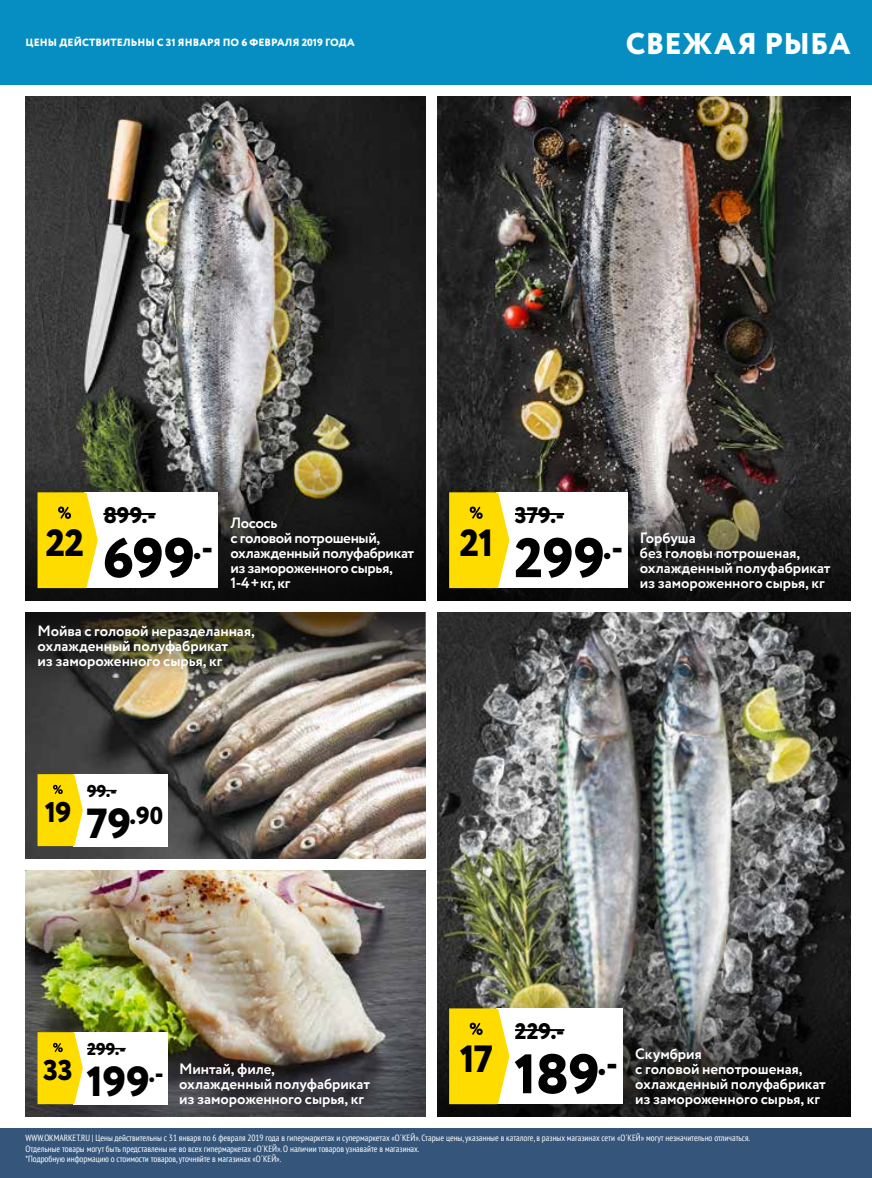
<style>
.page{position:relative;width:872px;height:1178px;background:#fff}
.page>*{position:absolute;margin:0;border:0;box-sizing:border-box;transform-origin:0 0}
.t1{font:800 55.5px "Circe";letter-spacing:-.01em;color:#000}
.t2{font:800 42px "Circe";color:#000}
.t3{font:800 37.95px "Circe";color:#000}
.t4{font:800 30px "Circe";letter-spacing:.01em;color:#fff}
.t5{font:800 28.5px "Circe";color:#000}
.t6{font:800 24.45px "Circe";color:#000}
.t7{font:800 22.5px "Circe";color:#000}
.t8{font:800 17.1px "Circe";color:#000}
.t9{font:700 15px/15px "Circe";letter-spacing:-.005em;color:#fff}
.t10{font:700 15px/15px "Circe";letter-spacing:-.025em;color:#fff}
.t11{font:800 10.5px "Circe";letter-spacing:.01em;color:#fff}
.t12{font:condensed 9px/10.5px "PT Sans";color:#fff}
.s1{font-size:42px}
</style>
<div class="page">
<img style="left:26px;top:96px;width:399px;height:336px">
<img style="left:26px;top:870px;width:399px;height:246px">
<img style="left:26px;top:684px;width:399px;height:174px">
<img style="left:437px;top:612px;width:413px;height:354px">
<img style="left:437px;top:96px;width:413px;height:372px">
<img style="left:437px;top:966px;width:413px;height:150px">
<svg style="left:26px;top:432px;width:399px;height:168px;background:#303029"></svg>
<img style="left:26px;top:612px;width:399px;height:72px">
<svg style="left:437px;top:468px;width:413px;height:132px;background:#2e2b28"></svg>
<div style="left:0;top:1128px;width:872px;height:50px;background:#35557b"></div>
<div style="left:73px;top:774px;width:94px;height:72px;background:#fff"></div>
<hr style="left:87px;top:790px;width:30px;height:1px;background:#000">
<svg style="left:38px;top:774px;width:45px;height:72px;background:#fbdc19"></svg>
<div style="left:73px;top:1032px;width:94px;height:72px;background:#fff"></div>
<hr style="left:87px;top:1048px;width:39px;height:1px;background:#000">
<svg style="left:38px;top:1032px;width:45px;height:72px;background:#fbdc19"></svg>
<div style="left:85px;top:492px;width:133px;height:96px;background:#fff"></div>
<hr style="left:103px;top:513px;width:53px;height:2px;background:#000">
<svg style="left:38px;top:492px;width:60px;height:96px;background:#fbdc19"></svg>
<div style="left:496px;top:1008px;width:127px;height:96px;background:#fff"></div>
<hr style="left:515px;top:1029px;width:49px;height:2px;background:#000">
<svg style="left:449px;top:1008px;width:60px;height:96px;background:#fadb16"></svg>
<div style="left:496px;top:492px;width:132px;height:96px;background:#fff"></div>
<hr style="left:515px;top:513px;width:49px;height:2px;background:#000">
<svg style="left:449px;top:492px;width:60px;height:96px;background:#fadb16"></svg>
<div style="left:0;top:0;width:872px;height:84px;background:#068ec2"></div>
<p class="t11" style="left:26px;top:35px;width:330px">ЦЕНЫ ДЕЙСТВИТЕЛЬНЫ С 31 ЯНВАРЯ ПО 6 ФЕВРАЛЯ 2019 ГОДА</p>
<h3 class="t4" style="left:626px;top:23px;width:226px">СВЕЖАЯ РЫБА</h3>
<h3 class="t7" style="left:103px;top:500px;width:54px">899.-</h3>
<h3 class="t3" style="left:45px;top:517px;width:40px">22</h3>
<h3 class="t10" style="left:230px;top:516px;width:185px">Лосось<br>с головой потрошеный, охлажденный полуфабрикат из замороженного сырья,<br>1-4+кг, кг</h3>
<h1 class="t1" style="left:103px;top:520px;width:112px">699<sup>.-</sup></h1>
<h3 class="t9" style="left:38px;top:624px;width:219px">Мойва с головой неразделанная, охлажденный полуфабрикат<br>из замороженного сырья, кг</h3>
<h3 class="t7" style="left:515px;top:500px;width:51px">379.-</h3>
<h3 class="t3" style="left:459px;top:517px;width:36px">21</h3>
<h3 class="t9" style="left:640px;top:531px;width:192px">Горбуша<br>без головы потрошеная, охлажденный полуфабрикат из замороженного сырья, кг</h3>
<h1 class="t1" style="left:514px;top:520px;width:110px">299<sup>.-</sup></h1>
<h3 class="t5" style="left:45px;top:793px;width:28px">19</h3>
<h3 class="t8" style="left:87px;top:780px;width:31px">99.-</h3>
<h3 class="t6" style="left:86px;top:799px;width:78px"><span class="s1">79</span>.90</h3>
<h3 class="t8" style="left:87px;top:1038px;width:40px">299.-</h3>
<h3 class="t5" style="left:43px;top:1051px;width:31px">33</h3>
<h3 class="t9" style="left:179px;top:1062px;width:192px">Минтай, филе, охлажденный полуфабрикат из замороженного сырья, кг</h3>
<h2 class="t2" style="left:86px;top:1053px;width:79px">199<sup>.-</sup></h2>
<h3 class="t7" style="left:515px;top:1016px;width:51px">229.-</h3>
<h3 class="t3" style="left:460px;top:1033px;width:35px">17</h3>
<h3 class="t9" style="left:635px;top:1047px;width:192px">Скумбрия<br>с головой непотрошеная, охлажденный полуфабрикат из замороженного сырья, кг</h3>
<h1 class="t1" style="left:514px;top:1036px;width:105px">189<sup>.-</sup></h1>
<p class="t12" style="left:26px;top:1132px;width:726px">WWW.OKMARKET.RU | Цены действительны с 31 января по 6 февраля 2019 года в гипермаркетах и супермаркетах «О´КЕЙ». Старые цены, указанные в каталоге, в разных магазинах сети «О´КЕЙ» могут незначительно отличаться.<br>Отдельные товары могут быть представлены не во всех гипермаркетах «О´КЕЙ». О наличии товаров узнавайте в магазинах.<br>*Подробную информацию о стоимости товаров, уточняйте в магазинах «О´КЕЙ».</p>
</div>
